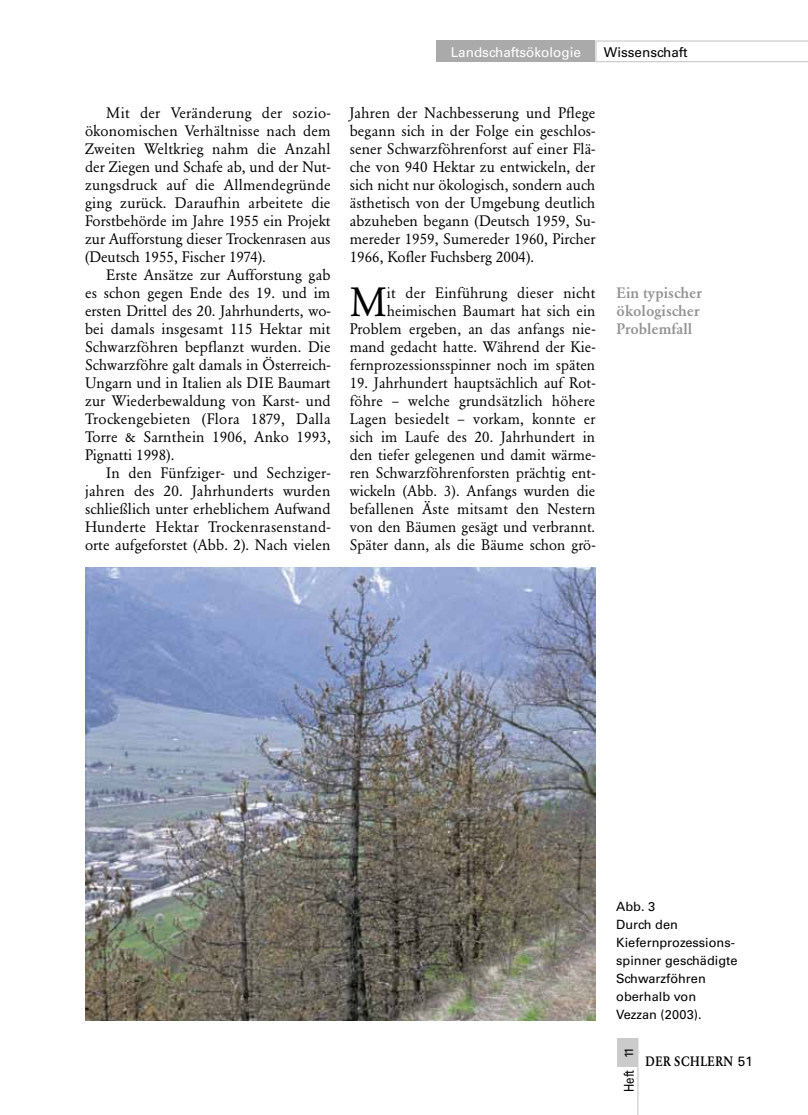
<style>
.page{position:relative;width:808px;height:1115px;background:#fff}
.page>*{position:absolute;margin:0;border:0;box-sizing:border-box;transform-origin:0 0}
.t1{font:40.35px "Garamond BE";color:#000}
.t2{font:15px/18px "Garamond BE";letter-spacing:.005em;color:#000;text-align:justify}
.t3{font:500 15px/18px "Garamond BE";color:#939393}
.t4{font:13.5px "Univers";color:#fff}
.t5{font:500 13.5px "Garamond BE";letter-spacing:.04em;color:#000;scale:.85 1}
.t6{font:13.5px "Univers";color:#000}
.t7{font:13.5px "Univers";color:#000;scale:.85 1}
.t8{font:12.75px/18px "Univers";color:#000}
.t9{font:12px "Univers";color:#000}
.s1{font-family:"Univers";font-weight:400}
</style>
<div class="page">
<div style="left:617px;top:1037px;width:21px;height:29px;background:#cbcbcb"></div>
<hr style="left:637px;top:1037px;width:1px;height:77px;background:#cbcbcb">
<svg style="left:595px;top:40px;width:213px;height:22px"></svg>
<div style="left:436px;top:40px;width:159px;height:22px;background:#aaa"></div>
<img style="left:85px;top:567px;width:510px;height:452px">
<p class="t4" style="left:451px;top:44px;width:132px">Landschaftsökologie</p>
<p class="t6" style="left:604px;top:44px;width:85px">Wissenschaft</p>
<p class="t2" style="left:85px;top:104px;width:247px;text-indent:21px">Mit der Veränderung der sozio&shy;ökonomischen Verhältnisse nach dem Zweiten Weltkrieg nahm die Anzahl der Ziegen und Schafe ab, und der Nut&shy;zungsdruck auf die Allmendegründe ging zurück. Daraufhin arbeitete die Forstbehörde im Jahre 1955 ein Projekt zur Aufforstung dieser Trockenrasen aus (Deutsch 1955, Fischer 1974).</p>
<p class="t2" style="left:85px;top:266px;width:247px;text-indent:21px">Erste Ansätze zur Aufforstung gab es schon gegen Ende des 19. und im ersten Drittel des 20. Jahrhunderts, wo&shy;bei damals insgesamt 115 Hektar mit Schwarzföhren bepflanzt wurden. Die Schwarzföhre galt damals in Österreich-Ungarn und in Italien als DIE Baumart zur Wiederbewaldung von Karst- und Trockengebieten (Flora 1879, Dalla Torre &amp; Sarnthein 1906, Anko 1993, Pignatti 1998).</p>
<p class="t2" style="left:85px;top:464px;width:247px;text-indent:21px">In den Fünfziger- und Sechziger&shy;jahren des 20. Jahrhunderts wurden schließlich unter erheblichem Aufwand Hunderte Hektar Trockenrasenstand&shy;orte aufgeforstet (Abb. 2). Nach vielen</p>
<p class="t2" style="left:350px;top:104px;width:247px">Jahren der Nachbesserung und Pflege begann sich in der Folge ein geschlos&shy;sener Schwarzföhrenforst auf einer Flä&shy;che von 940 Hektar zu entwickeln, der sich nicht nur ökologisch, sondern auch ästhetisch von der Umgebung deutlich abzuheben begann (Deutsch 1959, Su&shy;mereder 1959, Sumereder 1960, Pircher 1966, Kofler Fuchsberg 2004).</p>
<h1 class="t1" style="left:350px;top:279px;width:39px">M</h1>
<p class="t2" style="left:350px;top:284px;width:247px;text-align:right">it der Einführung dieser nicht heimischen Baumart hat sich ein Problem ergeben, an das anfangs nie&shy;mand gedacht hatte. Während der Kie&shy;fernprozessionsspinner noch im späten</p>
<p class="t2" style="left:350px;top:374px;width:247px">19. Jahrhundert hauptsächlich auf Rot&shy;föhre – welche grundsätzlich höhere Lagen besiedelt – vorkam, konnte er sich im Laufe des 20. Jahrhundert in den tiefer gelegenen und damit wärme&shy;ren Schwarzföhrenforsten prächtig ent&shy;wickeln (Abb. 3). Anfangs wurden die befallenen Äste mitsamt den Nestern von den Bäumen gesägt und verbrannt.<br>Später dann, als die Bäume schon grö-</p>
<p class="t3" style="left:617px;top:284px;width:87px">Ein typischer ökologischer<br>Problemfall</p>
<p class="t8" style="left:616px;top:896px;width:123px">Abb. 3<br>Durch den<br>Kiefernprozessions&shy;spinner geschädigte<br>Schwarzföhren oberhalb von<br>Vezzan (2003).</p>
<p class="t9" style="left:622px;top:1057px;width:13px;rotate:-90deg">11</p>
<p class="t7" style="left:621px;top:1091px;width:27px;rotate:-90deg">Heft</p>
<p class="t5" style="left:645px;top:1052px;width:128px">DER SCHLERN <span class="s1">51</span></p>
</div>
